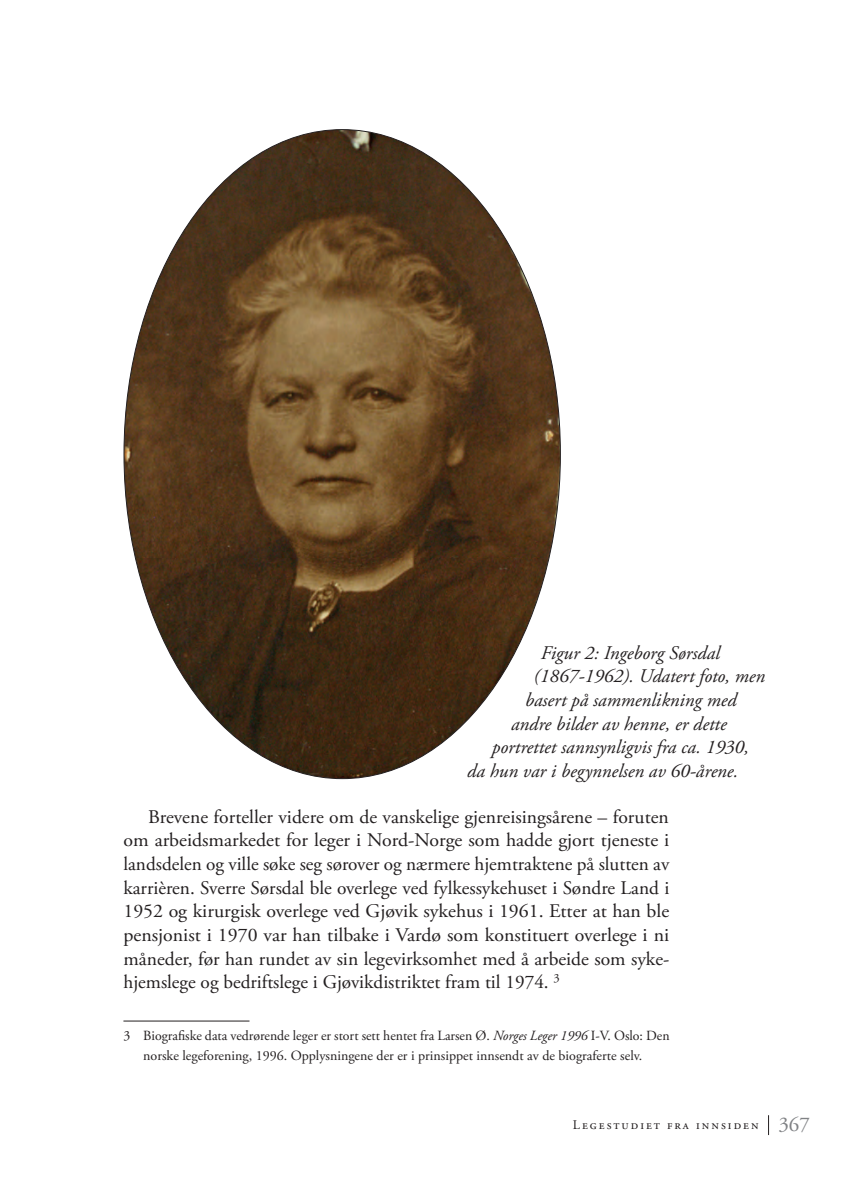
<style>
.page{position:relative;width:841px;height:1190px;background:#fff}
.page>*{position:absolute;margin:0;border:0;box-sizing:border-box;transform-origin:0 0}
.t1{font:19.25px/23.6px "Adobe Garamond Pro";color:#231f20;text-align:justify}
.t2{font:italic 19.25px "Adobe Garamond Pro";color:#231f20}
.t3{font:14px/19.2px "Adobe Garamond Pro";color:#231f20;text-align:center}
.t4{font:13.12px "Adobe Garamond Pro";letter-spacing:.15em;color:#231f20}
.s1{font-style:italic}
.s2{font-size:21px;color:#808285}
</style>
<div class="page">
<svg style="left:768px;top:1115px;width:1px;height:19px"></svg>
<hr style="left:123px;top:1020px;width:126px;height:1px;background:#231f20">
<img style="left:124px;top:130px;width:436px;height:648px">
<p class="t2" style="left:541px;top:641px;width:181px">Figur 2: Ingeborg Sørsdal</p>
<p class="t2" style="left:534px;top:664px;width:233px">(1867-1962). Udatert foto, men</p>
<p class="t2" style="left:525px;top:688px;width:213px">basert på sammenlikning med</p>
<p class="t2" style="left:511px;top:711px;width:217px">andre bilder av henne, er dette</p>
<p class="t2" style="left:492px;top:735px;width:259px">portrettet sannsynligvis fra ca. 1930,</p>
<p class="t2" style="left:467px;top:759px;width:273px">da hun var i begynnelsen av 60-årene.</p>
<p class="t1" style="left:123px;top:805px;width:547px;text-indent:25px">Brevene forteller videre om de vanskelige gjenreisingsårene – foruten om arbeidsmarkedet for leger i Nord-Norge som hadde gjort tjeneste i landsdelen og ville søke seg sørover og nærmere hjemtraktene på slutten av karrièren. Sverre Sørsdal ble overlege ved fylkessykehuset i Søndre Land i 1952 og kirurgisk overlege ved Gjøvik sykehus i 1961. Etter at han ble pensjonist i 1970 var han tilbake i Vardø som konstituert overlege i ni måneder, før han rundet av sin legevirksomhet med å arbeide som syke&shy;hjemslege og bedriftslege i Gjøvikdistriktet fram til 1974. <sup>3</sup></p>
<p class="t3" style="left:123px;top:1026px;width:547px">3 Biografiske data vedrørende leger er stort sett hentet fra Larsen Ø. <span class="s1">Norges Leger 1996</span> I-V. Oslo: Den norske legeforening, 1996. Opplysningene der er i prinsippet innsendt av de biograferte selv.</p>
<p class="t4" style="left:573px;top:1116px;width:239px">Legestudiet fra innsiden <span class="s2">367</span></p>
</div>
